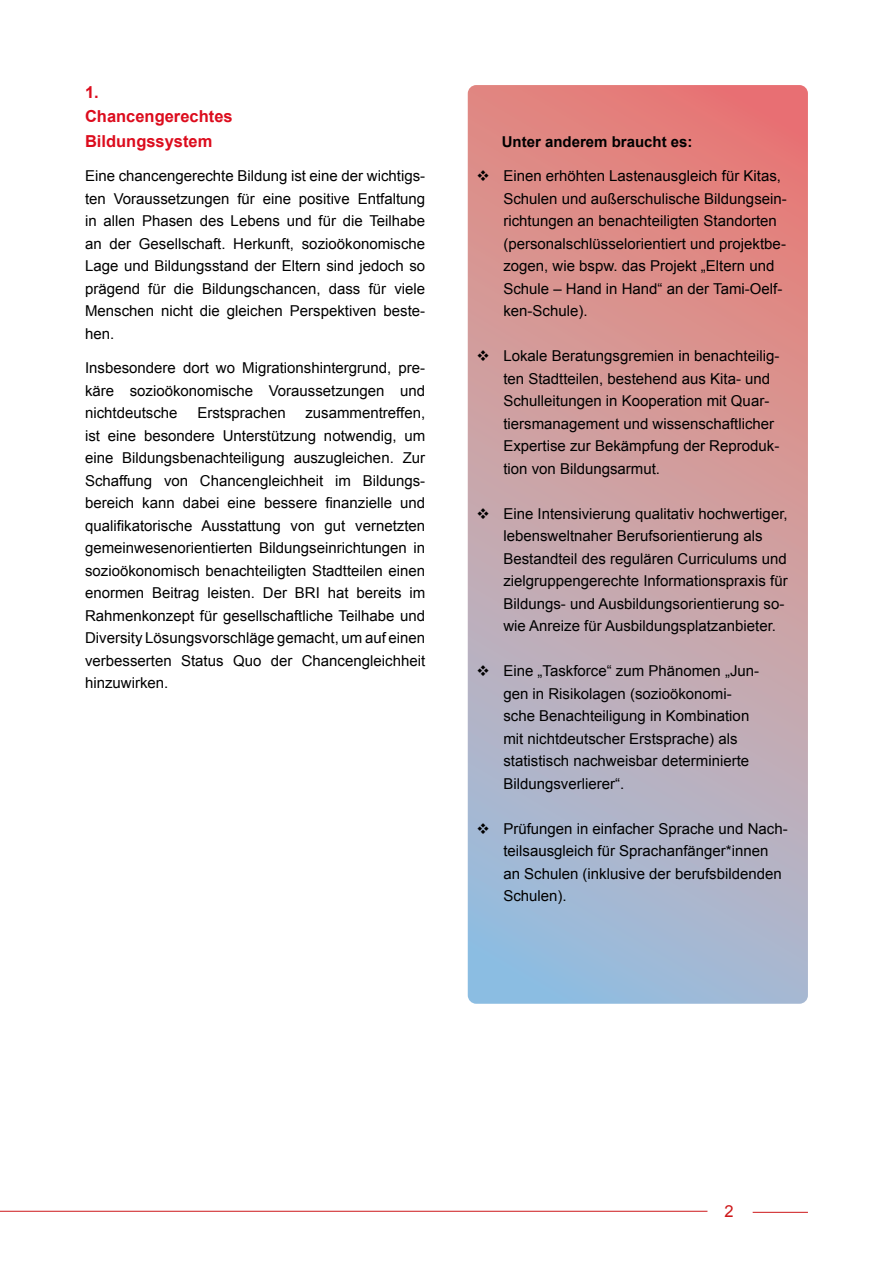
<style>
.page{position:relative;width:893px;height:1263px;background:#fff}
.page>*{position:absolute;margin:0;border:0;box-sizing:border-box;transform-origin:0 0}
.t1{font:700 16.5px/24.8px "Arial";color:#dc0c1d}
.t2{font:16.5px "Arial";color:#cd1719}
.t3{font:15px/22.5px "Arial";color:#000}
.t4{font:700 15px "Arial";color:#000}
</style>
<div class="page">
<hr style="left:753px;top:1212px;width:55px;height:1px;background:#cd1719">
<hr style="left:0;top:1211px;width:707px;height:1px;background:#cd1719">
<svg style="left:468px;top:85px;width:340px;height:919px;background:#c6a1a8"></svg>
<svg style="left:490px;top:181px;width:15px;height:1px"></svg>
<svg style="left:490px;top:361px;width:15px;height:1px"></svg>
<svg style="left:490px;top:519px;width:15px;height:1px"></svg>
<svg style="left:490px;top:676px;width:15px;height:1px"></svg>
<svg style="left:490px;top:834px;width:15px;height:1px"></svg>
<p class="t1" style="left:85px;top:79px;width:149px">1.<br>Chancengerechtes<br>Bildungssystem</p>
<p class="t3" style="left:85px;top:165px;width:342px;text-align:justify">Eine chancengerechte Bildung ist eine der wichtigs&shy;ten Voraussetzungen für eine positive Entfaltung in allen Phasen des Lebens und für die Teilhabe an der Gesellschaft. Herkunft, sozioökonomische Lage und Bildungsstand der Eltern sind jedoch so prägend für die Bildungschancen, dass für viele Menschen nicht die gleichen Perspektiven beste&shy;hen.</p>
<p class="t3" style="left:85px;top:357px;width:342px;text-align:justify">Insbesondere dort wo Migrationshintergrund, pre&shy;käre sozioökonomische Voraussetzungen und nichtdeutsche</p>
<p class="t3" style="left:85px;top:402px;width:342px;text-align:justify;text-indent:220px">zusammentreffen, ist eine besondere Unterstützung notwendig, um eine Bildungsbenachteiligung auszugleichen. Zur Schaffung von Chancengleichheit im Bildungs&shy;bereich kann dabei eine bessere finanzielle und qualifikatorische Ausstattung von gut vernetzten gemeinwesenorientierten Bildungseinrichtungen in sozioökonomisch benachteiligten Stadtteilen einen enormen Beitrag leisten. Der BRI hat bereits im Rahmenkonzept für gesellschaftliche Teilhabe und Diversity Lösungsvorschläge gemacht, um auf einen verbesserten Status Quo der Chancengleichheit hinzuwirken.</p>
<p class="t3" style="left:197px;top:402px;width:90px">Erstsprachen</p>
<p class="t4" style="left:502px;top:133px;width:192px">Unter anderem braucht es:</p>
<p class="t3" style="left:503px;top:165px;width:285px;text-indent:-27px">❖ Einen erhöhten Lastenausgleich für Kitas, Schulen und außerschulische Bildungsein&shy;richtungen an benachteiligten Standorten (personalschlüsselorientiert und projektbe&shy;zogen, wie bspw. das Projekt „Eltern und Schule – Hand in Hand“ an der Tami-Oelf&shy;ken-Schule).</p>
<p class="t3" style="left:503px;top:345px;width:277px;text-indent:-27px">❖ Lokale Beratungsgremien in benachteilig&shy;ten Stadtteilen, bestehend aus Kita- und Schulleitungen in Kooperation mit Quar&shy;tiersmanagement und wissenschaftlicher Expertise zur Bekämpfung der Reproduk&shy;tion von Bildungsarmut.</p>
<p class="t3" style="left:503px;top:502px;width:286px;text-indent:-27px">❖ Eine Intensivierung qualitativ hochwertiger, lebensweltnaher Berufsorientierung als Bestandteil des regulären Curriculums und zielgruppengerechte Informationspraxis für Bildungs- und Ausbildungsorientierung so&shy;wie Anreize für Ausbildungsplatzanbieter.</p>
<p class="t3" style="left:503px;top:660px;width:257px;text-indent:-27px">❖ Eine „Taskforce“ zum Phänomen „Jun&shy;gen in Risikolagen (sozioökonomi&shy;sche Benachteiligung in Kombination mit nichtdeutscher Erstsprache) als statistisch nachweisbar determinierte Bildungsverlierer“.</p>
<p class="t3" style="left:503px;top:817px;width:286px;text-indent:-27px">❖ Prüfungen in einfacher Sprache und Nach&shy;teilsausgleich für Sprachanfänger*innen an Schulen (inklusive der berufsbildenden Schulen).</p>
<p class="t2" style="left:724px;top:1201px;width:11px">2</p>
</div>
